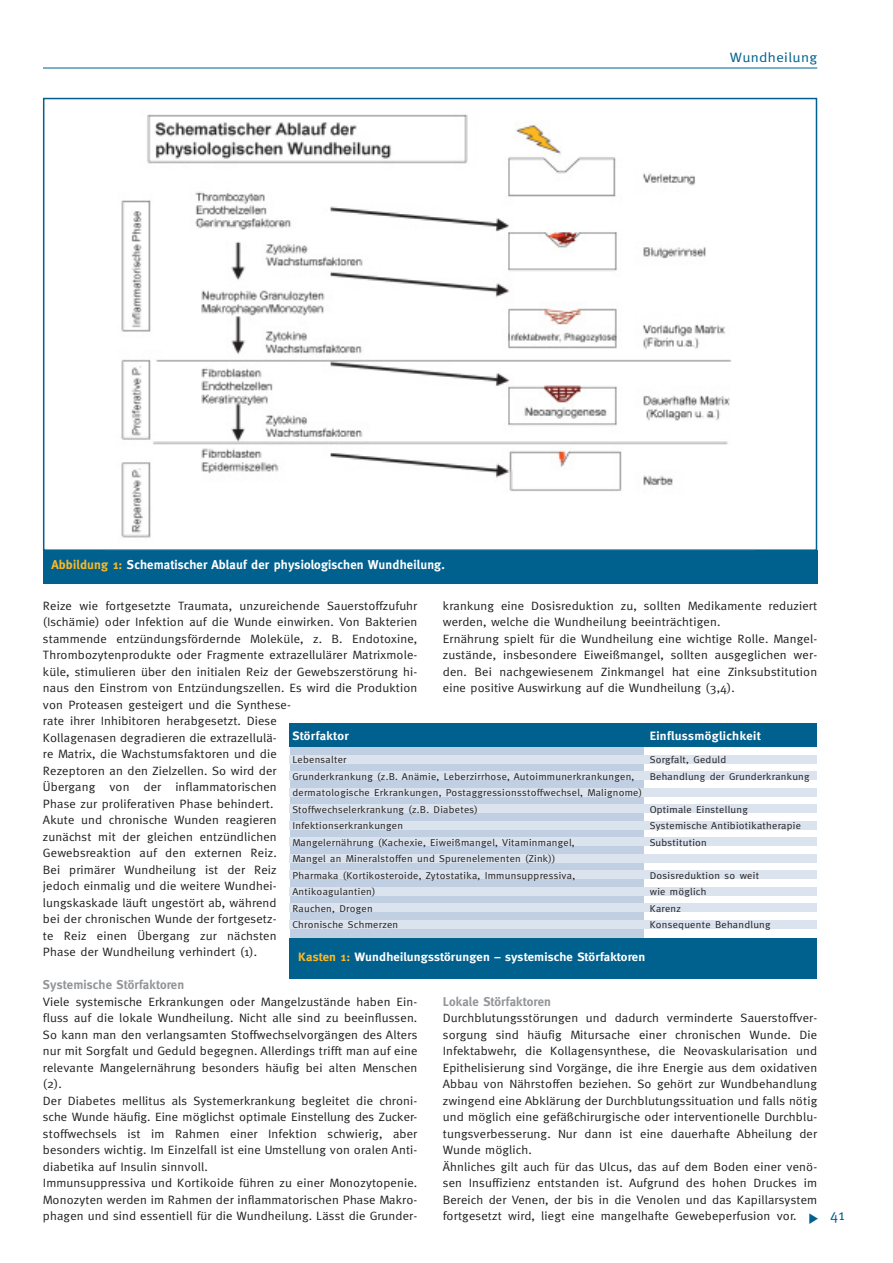
<style>
.page{position:relative;width:893px;height:1263px;background:#fff}
.page>*{position:absolute;margin:0;border:0;box-sizing:border-box;transform-origin:0 0}
.t1{font:15px "Meta";color:#00608e}
.t2{font:13.5px "Meta";letter-spacing:.025em;color:#00608e;scale:1.11 1}
.t3{font:700 12.75px "Meta";letter-spacing:.01em;color:#fff}
.t4{font:700 12.75px "Meta";letter-spacing:.01em;color:#939598}
.t5{font:12.15px/16.5px "Meta";letter-spacing:.01em;color:#231f20;scale:1.05 1}
.t6{font:700 12.15px "Meta";letter-spacing:.01em;color:#fff;scale:1.05 1}
.t7{font:10.05px/16.5px "Meta";letter-spacing:.025em;color:#231f20;scale:1.05 1}
.s1{color:#fdb824}
</style>
<div class="page">
<hr style="left:43px;top:68px;width:774px;height:1px;background:#00608e">
<div style="left:43px;top:550px;width:774px;height:33px;background:#00608e"></div>
<img style="left:121px;top:114px;width:610px;height:424px">
<div style="left:43px;top:98px;width:774px;height:453px;border:2px solid #00608e"></div>
<div style="left:290px;top:746px;width:353px;height:192px;background:#c0d0e2"></div>
<div style="left:290px;top:755px;width:527px;height:8px;background:#dbe3ee"></div>
<div style="left:290px;top:771px;width:527px;height:9px;background:#dbe3ee"></div>
<div style="left:290px;top:788px;width:527px;height:8px;background:#dbe3ee"></div>
<div style="left:290px;top:804px;width:527px;height:9px;background:#dbe3ee"></div>
<div style="left:290px;top:821px;width:527px;height:8px;background:#dbe3ee"></div>
<div style="left:290px;top:837px;width:527px;height:9px;background:#dbe3ee"></div>
<div style="left:290px;top:854px;width:527px;height:8px;background:#dbe3ee"></div>
<div style="left:290px;top:870px;width:527px;height:9px;background:#dbe3ee"></div>
<div style="left:290px;top:887px;width:527px;height:8px;background:#dbe3ee"></div>
<div style="left:290px;top:903px;width:527px;height:9px;background:#dbe3ee"></div>
<div style="left:290px;top:920px;width:527px;height:8px;background:#dbe3ee"></div>
<div style="left:290px;top:723px;width:527px;height:24px;background:#00608e"></div>
<div style="left:290px;top:938px;width:527px;height:41px;background:#00608e"></div>
<p class="t2" style="left:730px;top:52px;width:80px">Wundheilung</p>
<p class="t3" style="left:51px;top:560px;width:395px"><span class="s1">Abbildung 1:</span> Schematischer Ablauf der physiologischen Wundheilung.</p>
<p class="t5" style="left:43px;top:598px;width:358px">Reize wie fortgesetzte Traumata, unzureichende Sauerstoffzufuhr (Ischämie) oder Infektion auf die Wunde einwirken. Von Bakterien stammende entzündungsfördernde Moleküle, z. B. Endotoxine, Thrombozytenprodukte oder Fragmente extrazellulärer Matrixmole&shy;küle, stimulieren über den initialen Reiz der Gewebszerstörung hi&shy;naus den Einstrom von Entzündungszellen. Es wird die Produktion von Proteasen gesteigert und die Synthese-<br>rate ihrer Inhibitoren herabgesetzt. Diese<br>Kollagenasen degradieren die extrazellulä-<br>re Matrix, die Wachstumsfaktoren und die<br>Rezeptoren an den Zielzellen. So wird der<br>Übergang von der inflammatorischen<br>Phase zur proliferativen Phase behindert.<br>Akute und chronische Wunden reagieren<br>zunächst mit der gleichen entzündlichen<br>Gewebsreaktion auf den externen Reiz.<br>Bei primärer Wundheilung ist der Reiz<br>jedoch einmalig und die weitere Wundhei-<br>lungskaskade läuft ungestört ab, während<br>bei der chronischen Wunde der fortgesetz-<br>te Reiz einen Übergang zur nächsten<br>Phase der Wundheilung verhindert (1).</p>
<p class="t4" style="left:43px;top:980px;width:143px">Systemische Störfaktoren</p>
<p class="t5" style="left:43px;top:994px;width:358px">Viele systemische Erkrankungen oder Mangelzustände haben Ein&shy;fluss auf die lokale Wundheilung. Nicht alle sind zu beeinflussen.<br>So kann man den verlangsamten Stoffwechselvorgängen des Alters nur mit Sorgfalt und Geduld begegnen. Allerdings trifft man auf eine relevante Mangelernährung besonders häufig bei alten Menschen (2).<br>Der Diabetes mellitus als Systemerkrankung begleitet die chroni&shy;sche Wunde häufig. Eine möglichst optimale Einstellung des Zucker&shy;stoffwechsels ist im Rahmen einer Infektion schwierig, aber besonders wichtig. Im Einzelfall ist eine Umstellung von oralen Anti&shy;diabetika auf Insulin sinnvoll.<br>Immunsuppressiva und Kortikoide führen zu einer Monozytopenie.<br>Monozyten werden im Rahmen der inflammatorischen Phase Makro&shy;phagen und sind essentiell für die Wundheilung. Lässt die Grunder-</p>
<p class="t5" style="left:443px;top:598px;width:358px">krankung eine Dosisreduktion zu, sollten Medikamente reduziert werden, welche die Wundheilung beeinträchtigen.<br>Ernährung spielt für die Wundheilung eine wichtige Rolle. Mangel&shy;zustände, insbesondere Eiweißmangel, sollten ausgeglichen wer&shy;den. Bei nachgewiesenem Zinkmangel hat eine Zinksubstitution eine positive Auswirkung auf die Wundheilung (3,4).</p>
<p class="t6" style="left:292px;top:731px;width:55px">Störfaktor</p>
<p class="t6" style="left:649px;top:731px;width:107px">Einflussmöglichkeit</p>
<p class="t7" style="left:292px;top:752px;width:53px">Lebensalter</p>
<p class="t7" style="left:649px;top:752px;width:74px">Sorgfalt, Geduld</p>
<p class="t7" style="left:292px;top:769px;width:327px">Grunderkrankung (z.B. Anämie, Leberzirrhose, Autoimmunerkrankungen,</p>
<p class="t7" style="left:649px;top:769px;width:154px">Behandlung der Grunderkrankung</p>
<p class="t7" style="left:292px;top:785px;width:334px">dermatologische Erkrankungen, Postaggressionsstoffwechsel, Malignome)<br>Stoffwechselerkrankung (z.B. Diabetes)</p>
<p class="t7" style="left:649px;top:802px;width:95px">Optimale Einstellung</p>
<p class="t7" style="left:292px;top:818px;width:107px">Infektionserkrankungen</p>
<p class="t7" style="left:649px;top:818px;width:146px">Systemische Antibiotikatherapie</p>
<p class="t7" style="left:292px;top:835px;width:270px">Mangelernährung (Kachexie, Eiweißmangel, Vitaminmangel,</p>
<p class="t7" style="left:649px;top:835px;width:56px">Substitution</p>
<p class="t7" style="left:292px;top:851px;width:271px">Mangel an Mineralstoffen und Spurenelementen (Zink))<br>Pharmaka (Kortikosteroide, Zytostatika, Immunsuppressiva,</p>
<p class="t7" style="left:649px;top:868px;width:106px">Dosisreduktion so weit</p>
<p class="t7" style="left:292px;top:884px;width:81px">Antikoagulantien)</p>
<p class="t7" style="left:649px;top:884px;width:55px">wie möglich</p>
<p class="t7" style="left:292px;top:901px;width:78px">Rauchen, Drogen</p>
<p class="t7" style="left:649px;top:901px;width:31px">Karenz</p>
<p class="t7" style="left:292px;top:917px;width:102px">Chronische Schmerzen</p>
<p class="t7" style="left:649px;top:917px;width:117px">Konsequente Behandlung</p>
<p class="t6" style="left:298px;top:952px;width:332px"><span class="s1">Kasten 1:</span> Wundheilungsstörungen – systemische Störfaktoren</p>
<p class="t4" style="left:443px;top:997px;width:110px">Lokale Störfaktoren</p>
<p class="t5" style="left:443px;top:1011px;width:358px">Durchblutungsstörungen und dadurch verminderte Sauerstoffver&shy;sorgung sind häufig Mitursache einer chronischen Wunde. Die Infektabwehr, die Kollagensynthese, die Neovaskularisation und Epithelisierung sind Vorgänge, die ihre Energie aus dem oxidativen Abbau von Nährstoffen beziehen. So gehört zur Wundbehandlung zwingend eine Abklärung der Durchblutungssituation und falls nötig und möglich eine gefäßchirurgische oder interventionelle Durchblu&shy;tungsverbesserung. Nur dann ist eine dauerhafte Abheilung der Wunde möglich.<br>Ähnliches gilt auch für das Ulcus, das auf dem Boden einer venö&shy;sen Insuffizienz entstanden ist. Aufgrund des hohen Druckes im Bereich der Venen, der bis in die Venolen und das Kapillarsystem fortgesetzt wird, liegt eine mangelhafte Gewebeperfusion vor.</p>
<p class="t1" style="left:830px;top:1209px;width:16px">41</p>
</div>
